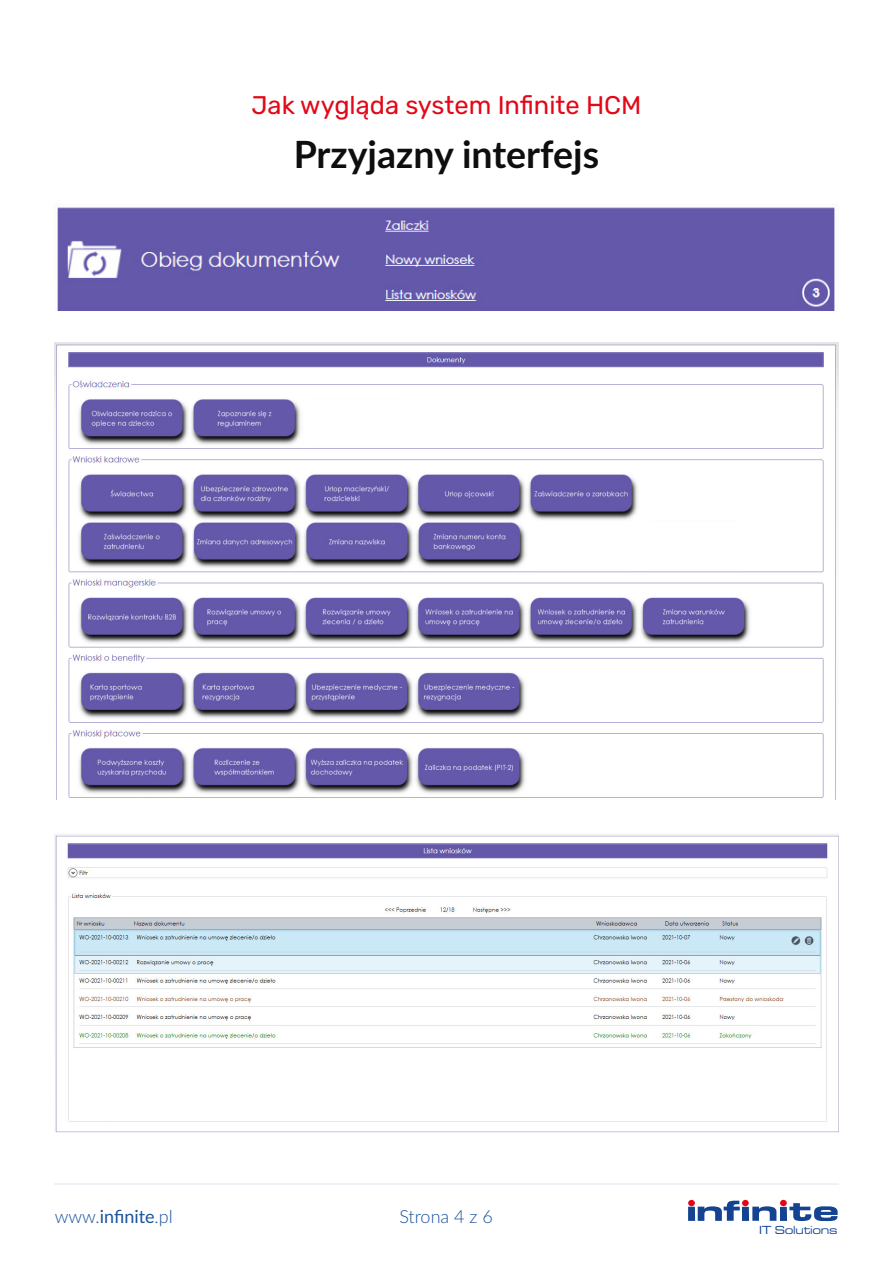
<style>
.page{position:relative;width:893px;height:1263px;background:#fff}
.page>*{position:absolute;margin:0;border:0;box-sizing:border-box;transform-origin:0 0}
.t1{font:700 37.5px "Lato";color:#0e0e0e}
.t2{font:300 25.5px "Rubik";color:#e30817}
.t3{font:18px "Lato";color:#1a529c}
.t4{font:300 18px "Lato";color:#1a529c}
.t5{font:12.15px "Microgramma D Medi Exte";letter-spacing:.025em;color:#134391}
.s1{font-weight:300}
</style>
<div class="page">
<img style="left:57px;top:207px;width:778px;height:104px">
<img style="left:54px;top:343px;width:785px;height:457px">
<img style="left:55px;top:833px;width:784px;height:299px">
<svg style="left:698px;top:1201px;width:42px;height:20px"></svg>
<svg style="left:752px;top:1206px;width:24px;height:15px"></svg>
<svg style="left:789px;top:1203px;width:49px;height:18px"></svg>
<div style="left:688px;top:1207px;width:7px;height:14px;background:#134391"></div>
<div style="left:742px;top:1207px;width:7px;height:14px;background:#134391"></div>
<div style="left:780px;top:1207px;width:7px;height:14px;background:#134391"></div>
<div style="left:688px;top:1200px;width:7px;height:6px;background:#e20717;border-radius:50%"></div>
<div style="left:742px;top:1200px;width:7px;height:6px;background:#e20717;border-radius:50%"></div>
<div style="left:780px;top:1200px;width:7px;height:6px;background:#e20717;border-radius:50%"></div>
<hr style="left:54px;top:1183px;width:785px;height:2px;background:#eaeff5">
<p class="t2" style="left:252px;top:91px;width:391px">Jak wygląda system Infinite HCM</p>
<h1 class="t1" style="left:294px;top:126px;width:307px">Przyjazny interfejs</h1>
<p class="t3" style="left:55px;top:1204px;width:119px"><span class="s1">www.</span>infinite<span class="s1">.pl</span></p>
<p class="t4" style="left:399px;top:1204px;width:95px">Strona 4 z 6</p>
<p class="t5" style="left:759px;top:1222px;width:79px">IT Solutions</p>
</div>
